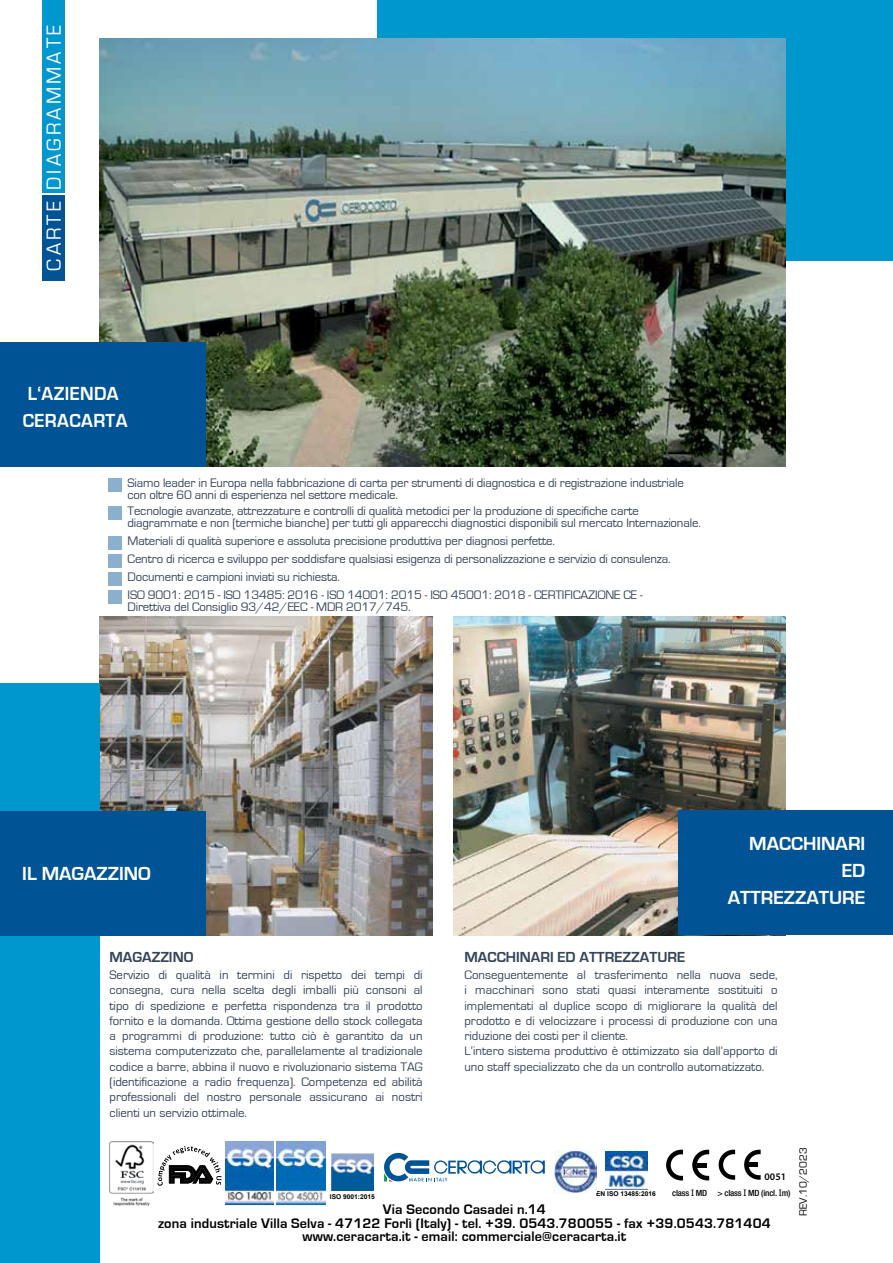
<style>
.page{position:relative;width:893px;height:1263px;background:#fff}
.page>*{position:absolute;margin:0;border:0;box-sizing:border-box;transform-origin:0 0}
.t1{font:21px "Eurostile";letter-spacing:.16em;color:#fff;scale:.95 1}
.t2{font:700 19.5px/27px "Eurostile";color:#fff;text-align:right}
.t3{font:700 19.5px/27px "Eurostile";letter-spacing:.02em;color:#fff;scale:.95 1}
.t4{font:700 15px "Eurostile";color:#34445b}
.t5{font:700 14.25px/13.5px "Eurostile";letter-spacing:.01em;color:#000;text-align:center}
.t6{font:12.75px/15.3px "Eurostile";letter-spacing:-.01em;color:#34445b}
.t7{font:10.95px "Eurostile";color:#000}
.t8{font:600 10.05px "Myriad Pro";color:#000}
.t9{font:500 condensed 8.55px "Helvetica Neue";letter-spacing:-.02em;color:#000;scale:1.05 1}
.t10{font:700 6.6px "Arial";color:#010101}
.s1{font-family:"Roboto Slab";font-weight:400;font-stretch:normal;font-size:8.85px}
</style>
<div class="page">
<img style="left:100px;top:617px;width:332px;height:318px">
<div style="left:0;top:683px;width:99px;height:580px;background:#0097cf"></div>
<div style="left:0;top:811px;width:206px;height:124px;background:#005395"></div>
<img style="left:453px;top:617px;width:333px;height:318px">
<div style="left:678px;top:810px;width:215px;height:125px;background:#005395"></div>
<div style="left:377px;top:0;width:516px;height:260px;background:#0097cf"></div>
<div style="left:108px;top:478px;width:13px;height:13px;background:#8ab0ce"></div>
<div style="left:109px;top:507px;width:13px;height:13px;background:#8ab0ce"></div>
<div style="left:108px;top:536px;width:13px;height:13px;background:#8ab0ce"></div>
<div style="left:108px;top:554px;width:13px;height:13px;background:#8ab0ce"></div>
<div style="left:108px;top:572px;width:13px;height:13px;background:#8ab0ce"></div>
<div style="left:108px;top:591px;width:13px;height:13px;background:#8ab0ce"></div>
<img style="left:100px;top:38px;width:686px;height:429px">
<div style="left:0;top:342px;width:206px;height:125px;background:#005395"></div>
<div style="left:43px;top:0;width:22px;height:193px;background:#0097cf"></div>
<div style="left:43px;top:196px;width:22px;height:85px;background:#005395"></div>
<svg style="left:158px;top:1146px;width:63px;height:40px"></svg>
<img style="left:331px;top:1153px;width:42px;height:37px">
<img style="left:605px;top:1152px;width:42px;height:37px">
<img style="left:554px;top:1150px;width:42px;height:42px">
<svg style="left:744px;top:1150px;width:17px;height:30px"></svg>
<svg style="left:719px;top:1150px;width:16px;height:30px"></svg>
<svg style="left:692px;top:1150px;width:17px;height:30px"></svg>
<svg style="left:666px;top:1150px;width:17px;height:30px"></svg>
<img style="left:225px;top:1142px;width:49px;height:63px">
<img style="left:277px;top:1142px;width:48px;height:63px">
<img style="left:109px;top:1142px;width:44px;height:64px">
<svg style="left:384px;top:1152px;width:161px;height:30px"></svg>
<h1 class="t1" style="left:43px;top:271px;width:260px;rotate:-90deg">CARTE DIAGRAMMATE</h1>
<h2 class="t3" style="left:23px;top:380px;width:112px">L‘AZIENDA<br>CERACARTA</h2>
<p class="t6" style="left:128px;top:477px;width:558px;line-height:12px">Siamo leader in Europa nella fabbricazione di carta per strumenti di diagnostica e di registrazione industriale con oltre 60 anni di esperienza nel settore medicale.</p>
<p class="t6" style="left:128px;top:505px;width:575px;line-height:12px">Tecnologie avanzate, attrezzature e controlli di qualità metodici per la produzione di specifiche carte diagrammate e non (termiche bianche) per tutti gli apparecchi diagnostici disponibili sul mercato Internazionale.</p>
<p class="t6" style="left:128px;top:532px;width:545px;line-height:18px">Materiali di qualità superiore e assoluta precisione produttiva per diagnosi perfette.<br>Centro di ricerca e sviluppo per soddisfare qualsiasi esigenza di personalizzazione e servizio di consulenza.<br>Documenti e campioni inviati su richiesta.<br>ISO 9001: 2015 - ISO 13485: 2016 - ISO 14001: 2015 - ISO 45001: 2018 - CERTIFICAZIONE CE -</p>
<p class="t6" style="left:128px;top:599px;width:285px">Direttiva del Consiglio 93/42/EEC - MDR 2017/745.</p>
<h2 class="t2" style="left:22px;top:860px;width:130px">IL MAGAZZINO</h2>
<p class="t4" style="left:109px;top:949px;width:85px">MAGAZZINO</p>
<p class="t4" style="left:464px;top:949px;width:222px">MACCHINARI ED ATTREZZATURE</p>
<h2 class="t2" style="left:728px;top:830px;width:139px">MACCHINARI<br>ED<br>ATTREZZATURE</h2>
<p class="t6" style="left:109px;top:967px;width:315px;text-align:justify">Servizio di qualità in termini di rispetto dei tempi di consegna, cura nella scelta degli imballi più consoni al tipo di spedizione e perfetta rispondenza tra il prodotto fornito e la domanda. Ottima gestione dello stock collegata a programmi di produzione: tutto ciò è garantito da un sistema computerizzato che, parallelamente al tradizionale codice a barre, abbina il nuovo e rivoluzionario sistema TAG (identificazione a radio frequenza). Competenza ed abilità professionali del nostro personale assicurano ai nostri clienti un servizio ottimale.</p>
<p class="t6" style="left:464px;top:967px;width:315px">Conseguentemente al trasferimento nella nuova sede, i macchinari sono stati quasi interamente sostituiti o implementati al duplice scopo di migliorare la qualità del prodotto e di velocizzare i processi di produzione con una riduzione dei costi per il cliente.<br>L’intero sistema produttivo è ottimizzato sia dall’apporto di uno staff specializzato che da un controllo automatizzato.</p>
<p class="t10" style="left:330px;top:1192px;width:46px">ISO 9001:2015</p>
<p class="t10" style="left:596px;top:1189px;width:61px">EN ISO 13485:2016</p>
<p class="t8" style="left:764px;top:1170px;width:23px">0051</p>
<p class="t9" style="left:672px;top:1187px;width:114px">class <span class="s1">I</span> MD &gt; class <span class="s1">I</span> MD (incl. <span class="s1">I</span>m)</p>
<p class="t5" style="left:158px;top:1203px;width:614px">Via Secondo Casadei n.14<br>zona industriale Villa Selva - 47122 Forlì (Italy) - tel. +39. 0543.780055 - fax +39.0543.781404 www.ceracarta.it - email: commerciale@ceracarta.it</p>
<p class="t7" style="left:797px;top:1216px;width:70px;rotate:-90deg">REV.10/2023</p>
</div>
